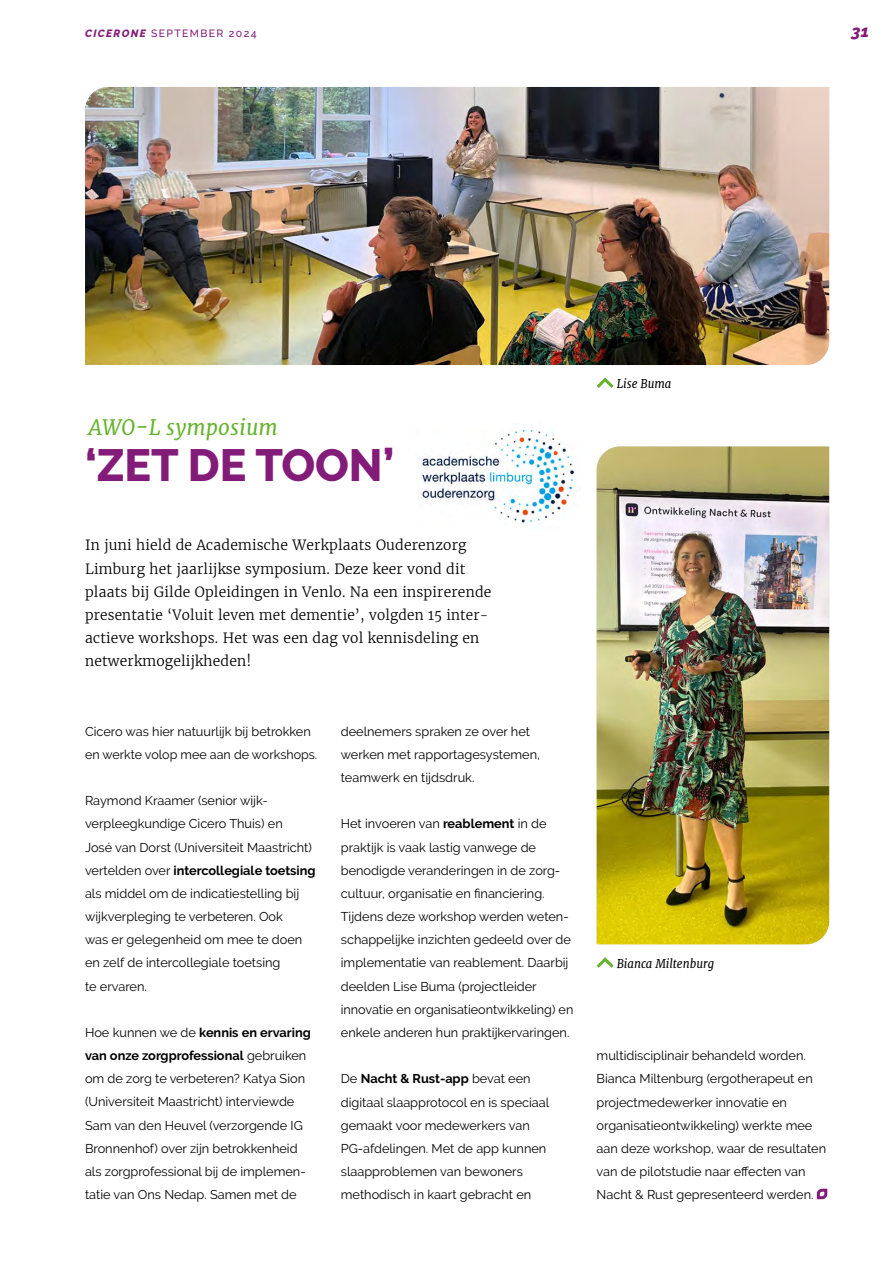
<style>
.page{position:relative;width:893px;height:1263px;background:#fff}
.page>*{position:absolute;margin:0;border:0;box-sizing:border-box;transform-origin:0 0}
.t1{font:800 45px "Raleway";color:#831b78}
.t2{font:italic 21px "Merriweather";letter-spacing:.01em;color:#65b32e}
.t3{font:italic 800 16.5px "Raleway";color:#831b78}
.t4{font:300 13.95px/23.1px "Merriweather";letter-spacing:.015em;color:#000}
.t5{font:12.75px/23.1px "Raleway";color:#000}
.t6{font:italic 12px "Merriweather";color:#000;scale:.95 1}
.t7{font:500 10.5px "Raleway";letter-spacing:.13em;color:#831b78}
.s1{font-weight:800;font-style:italic}
.s2{font-weight:700}
</style>
<div class="page">
<img style="left:597px;top:446px;width:232px;height:498px">
<img style="left:85px;top:87px;width:744px;height:278px">
<img style="left:420px;top:428px;width:156px;height:97px">
<svg style="left:596px;top:957px;width:18px;height:11px"></svg>
<svg style="left:596px;top:377px;width:18px;height:11px"></svg>
<svg style="left:816px;top:1188px;width:12px;height:12px"></svg>
<p class="t7" style="left:85px;top:27px;width:173px"><span class="s1">CICERONE</span> SEPTEMBER 2024</p>
<p class="t3" style="left:851px;top:21px;width:19px">31</p>
<h2 class="t2" style="left:89px;top:413px;width:191px">AWO-L symposium</h2>
<h1 class="t1" style="left:85px;top:439px;width:311px">‘ZET DE TOON’</h1>
<p class="t4" style="left:85px;top:533px;width:408px">In juni hield de Academische Werkplaats Ouderenzorg Limburg het jaarlijkse symposium. Deze keer vond dit plaats bij Gilde Opleidingen in Venlo. Na een inspirerende presentatie ‘Voluit leven met dementie’, volgden 15 inter&shy;actieve workshops. Het was een dag vol kennisdeling en netwerkmogelijkheden!</p>
<p class="t5" style="left:85px;top:720px;width:234px">Cicero was hier natuurlijk bij betrokken en werkte volop mee aan de workshops.</p>
<p class="t5" style="left:85px;top:789px;width:232px">Raymond Kraamer (senior wijk&shy;verpleegkundige Cicero Thuis) en<br>José van Dorst (Universiteit Maastricht) vertelden over <span class="s2">intercollegiale toetsing </span>als middel om de indicatiestelling bij wijkverpleging te verbeteren. Ook<br>was er gelegenheid om mee te doen en zelf de intercollegiale toetsing<br>te ervaren.</p>
<p class="t5" style="left:85px;top:1021px;width:227px">Hoe kunnen we de <span class="s2">kennis en ervaring van onze zorgprofessional</span> gebruiken om de zorg te verbeteren? Katya Sion (Universiteit Maastricht) interviewde Sam van den Heuvel (verzorgende IG Bronnenhof) over zijn betrokkenheid als zorgprofessional bij de implemen&shy;tatie van Ons Nedap. Samen met de</p>
<p class="t5" style="left:341px;top:720px;width:201px">deelnemers spraken ze over het werken met rapportagesystemen, teamwerk en tijdsdruk.</p>
<p class="t5" style="left:341px;top:812px;width:234px">Het invoeren van <span class="s2">reablement</span> in de praktijk is vaak lastig vanwege de benodigde veranderingen in de zorg&shy;cultuur, organisatie en financiering.<br>Tijdens deze workshop werden weten&shy;schappelijke inzichten gedeeld over de implementatie van reablement. Daarbij deelden Lise Buma (projectleider innovatie en organisatieontwikkeling) en enkele anderen hun praktijkervaringen.</p>
<p class="t5" style="left:341px;top:1067px;width:210px">De <span class="s2">Nacht &amp; Rust-app</span> bevat een digitaal slaapprotocol en is speciaal gemaakt voor medewerkers van<br>PG-afdelingen. Met de app kunnen slaapproblemen van bewoners methodisch in kaart gebracht en</p>
<p class="t6" style="left:617px;top:375px;width:59px">Lise Buma</p>
<p class="t6" style="left:617px;top:955px;width:104px">Bianca Miltenburg</p>
<p class="t5" style="left:597px;top:1044px;width:231px">multidisciplinair behandeld worden.<br>Bianca Miltenburg (ergotherapeut en projectmedewerker innovatie en organisatieontwikkeling) werkte mee aan deze workshop, waar de resultaten van de pilotstudie naar effecten van Nacht &amp; Rust gepresenteerd werden.</p>
</div>
